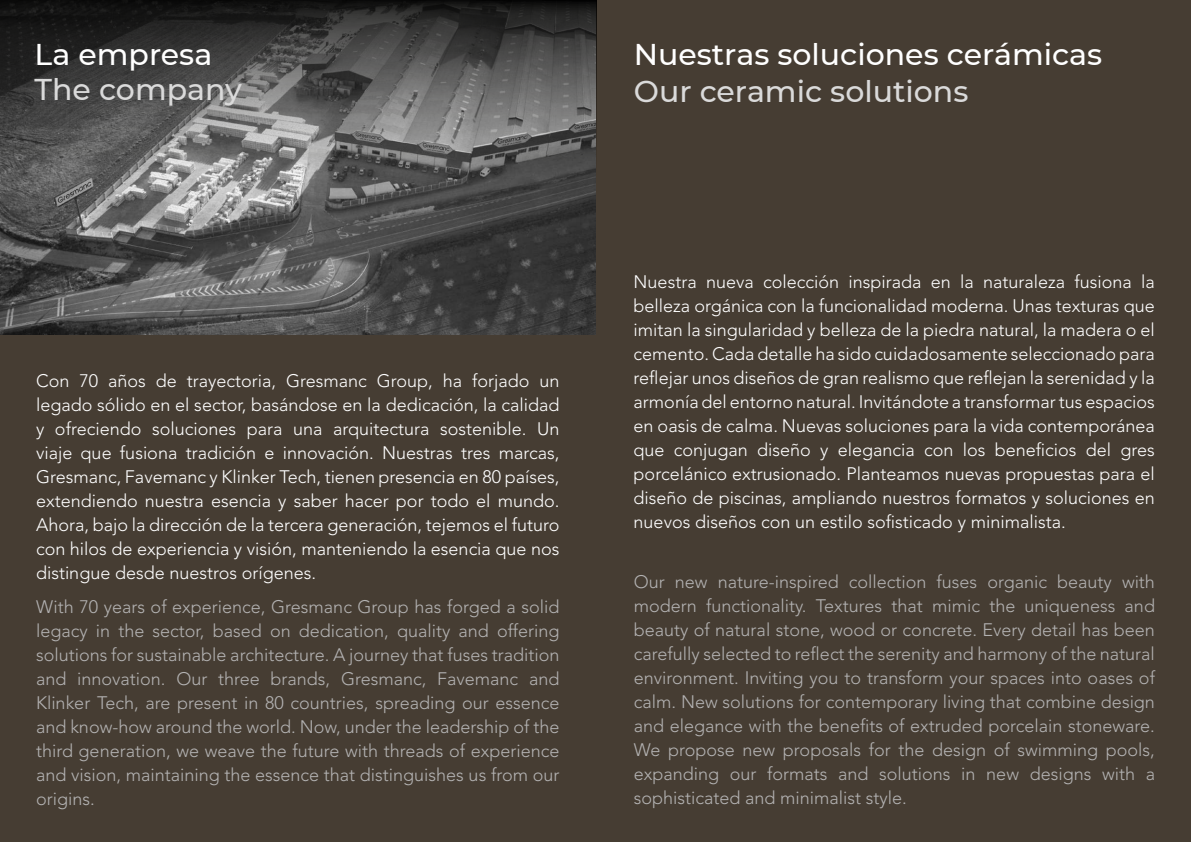
<style>
.page{position:relative;width:1191px;height:842px;background:#fff}
.page>*{position:absolute;margin:0;border:0;box-sizing:border-box;transform-origin:0 0}
.t1{font:500 30px "Montserrat";color:#fff}
.t2{font:500 30px "Montserrat";color:#dadada}
.t3{font:300 18px/24px "Avenir LT Std";color:#fff;text-align:justify}
.t4{font:300 18px/24px "Avenir LT Std";color:#b3b2b2;text-align:justify}
</style>
<div class="page">
<div style="left:0;top:0;width:596px;height:842px;background:#463d33"></div>
<div style="left:596px;top:0;width:595px;height:842px;background:#463d33"></div>
<img style="left:0;top:212px;width:595px;height:122px">
<svg style="left:0;top:0;width:596px;height:212px;background:#565555"></svg>
<h1 class="t1" style="left:34px;top:33px;width:179px">La empresa</h1>
<h1 class="t2" style="left:34px;top:68px;width:209px">The company</h1>
<p class="t3" style="left:36px;top:368px;width:525px">Con 70 años de trayectoria, Gresmanc Group, ha forjado un legado sólido en el sector, basándose en la dedicación, la calidad y ofreciendo soluciones para una arquitectura sostenible. Un viaje que fusiona tradición e innovación. Nuestras tres marcas, Gresmanc, Favemanc y Klinker Tech, tienen presencia en 80 países, extendiendo nuestra esencia y saber hacer por todo el mundo.<br>Ahora, bajo la dirección de la tercera generación, tejemos el futuro con hilos de experiencia y visión, manteniendo la esencia que nos distingue desde nuestros orígenes.</p>
<p class="t4" style="left:36px;top:595px;width:525px">With 70 years of experience, Gresmanc Group has forged a solid legacy in the sector, based on dedication, quality and offering solutions for sustainable architecture. A journey that fuses tradition and innovation. Our three brands, Gresmanc, Favemanc and Klinker Tech, are present in 80 countries, spreading our essence and know-how around the world. Now, under the leadership of the third generation, we weave the future with threads of experience and vision, maintaining the essence that distinguishes us from our origins.</p>
<h1 class="t1" style="left:634px;top:33px;width:470px">Nuestras soluciones cerámicas</h1>
<h1 class="t2" style="left:634px;top:70px;width:336px">Our ceramic solutions</h1>
<p class="t3" style="left:633px;top:270px;width:523px">Nuestra nueva colección inspirada en la naturaleza fusiona la belleza orgánica con la funcionalidad moderna. Unas texturas que imitan la singularidad y belleza de la piedra natural, la madera o el cemento. Cada detalle ha sido cuidadosamente seleccionado para reflejar unos diseños de gran realismo que reflejan la serenidad y la armonía del entorno natural. Invitándote a transformar tus espacios en oasis de calma. Nuevas soluciones para la vida contemporánea que conjugan diseño y elegancia con los beneficios del gres porcelánico extrusionado. Planteamos nuevas propuestas para el diseño de piscinas, ampliando nuestros formatos y soluciones en nuevos diseños con un estilo sofisticado y minimalista.</p>
<p class="t4" style="left:634px;top:569px;width:523px">Our new nature-inspired collection fuses organic beauty with modern functionality. Textures that mimic the uniqueness and beauty of natural stone, wood or concrete. Every detail has been carefully selected to reflect the serenity and harmony of the natural environment. Inviting you to transform your spaces into oases of calm. New solutions for contemporary living that combine design and elegance with the benefits of extruded porcelain stoneware.<br>We propose new proposals for the design of swimming pools, expanding our formats and solutions in new designs with a sophisticated and minimalist style.</p>
</div>
